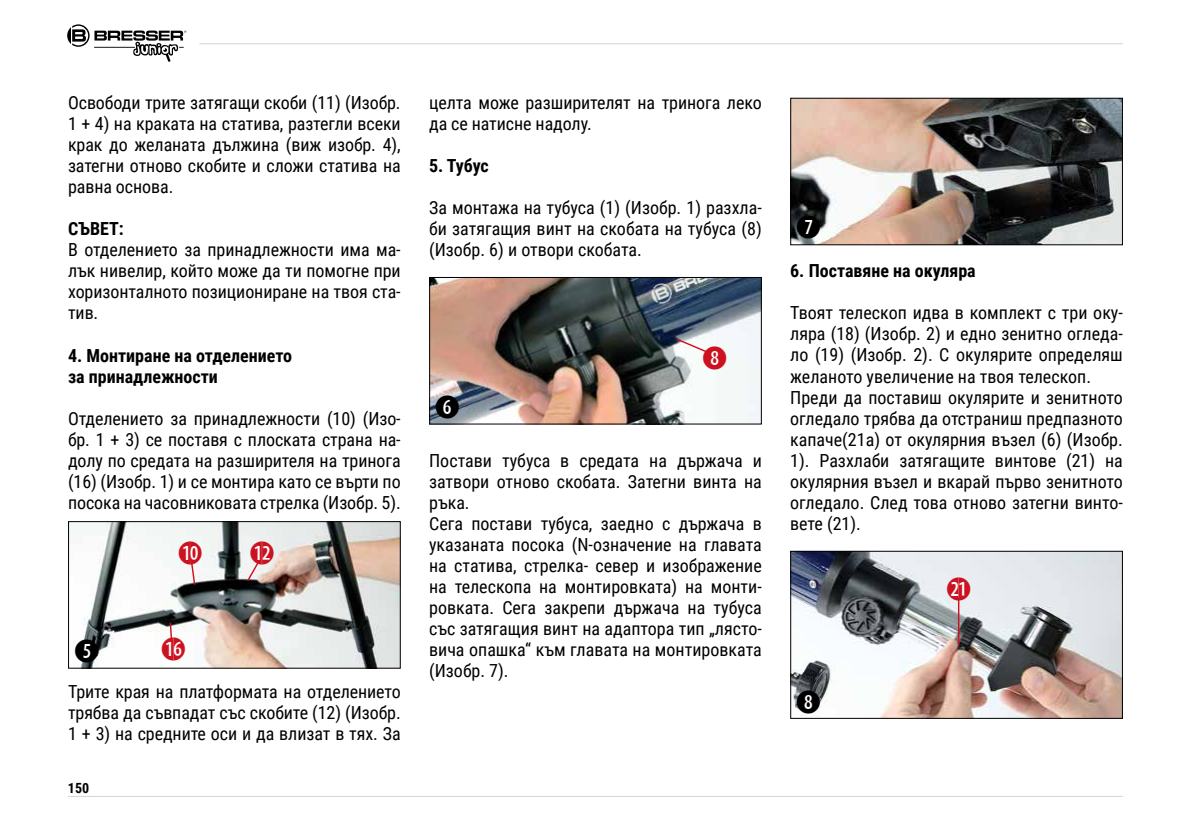
<style>
.page{position:relative;width:1191px;height:840px;background:#fff}
.page>*{position:absolute;margin:0;border:0;box-sizing:border-box;transform-origin:0 0}
.t1{font:32px "Combi Numerals Solid";color:#cc1220}
.t2{font:32px "Combi Numerals Solid";color:#000}
.t3{font:18px/21px "Roboto Condensed";color:#000;text-align:justify}
.t4{font:700 18px/21px "Roboto Condensed";color:#000}
.t5{font:700 14px "Roboto Condensed";color:#000}
</style>
<div class="page">
<hr style="left:68px;top:795px;width:1055px;height:1px;background:#d4d4d4">
<hr style="left:199px;top:43px;width:924px;height:1px;background:#d4d4d4">
<svg style="left:67px;top:24px;width:119px;height:38px"></svg>
<img style="left:70px;top:523px;width:329px;height:143px">
<div style="left:68px;top:521px;width:333px;height:147px;border:1px solid #000"></div>
<div style="left:79px;top:642px;width:16px;height:19px;background:#fff;border-radius:50%"></div>
<div style="left:182px;top:543px;width:18px;height:21px;background:#fff;border-radius:50%"></div>
<svg style="left:190px;top:562px;width:6px;height:24px"></svg>
<div style="left:253px;top:542px;width:20px;height:20px;background:#fff;border-radius:50%"></div>
<svg style="left:246px;top:558px;width:15px;height:24px"></svg>
<svg style="left:163px;top:620px;width:20px;height:36px"></svg>
<img style="left:431px;top:279px;width:329px;height:143px">
<div style="left:429px;top:277px;width:333px;height:147px;border:1px solid #000"></div>
<div style="left:439px;top:398px;width:16px;height:19px;background:#fff;border-radius:50%"></div>
<div style="left:708px;top:346px;width:13px;height:19px;background:#fff;border-radius:50%"></div>
<svg style="left:675px;top:337px;width:32px;height:16px"></svg>
<img style="left:792px;top:100px;width:329px;height:143px">
<div style="left:790px;top:98px;width:333px;height:147px;border:1px solid #000"></div>
<div style="left:799px;top:217px;width:18px;height:20px;background:#fff;border-radius:50%"></div>
<img style="left:792px;top:552px;width:329px;height:164px">
<div style="left:790px;top:550px;width:333px;height:168px;border:1px solid #000"></div>
<div style="left:800px;top:691px;width:16px;height:19px;background:#fff;border-radius:50%"></div>
<svg style="left:948px;top:577px;width:20px;height:20px"></svg>
<hr style="left:958px;top:597px;width:1px;height:48px;background:#cc1220">
<p class="t3" style="left:68px;top:92px;width:334px">Освободи трите затягащи скоби (11) (Изобр.<br>1 + 4) на краката на статива, разтегли всеки крак до желаната дължина (виж изобр. 4), затегни отново скобите и сложи статива на равна основа.</p>
<p class="t4" style="left:68px;top:218px;width:57px">СЪВЕТ:</p>
<p class="t3" style="left:68px;top:239px;width:334px">В отделението за принадлежности има ма&shy;лък нивелир, който може да ти помогне при хоризонталното позициониране на твоя ста&shy;тив.</p>
<p class="t4" style="left:68px;top:344px;width:226px">4. Монтиране на отделението за принадлежности</p>
<p class="t3" style="left:68px;top:407px;width:334px">Отделението за принадлежности (10) (Изо&shy;бр. 1 + 3) се поставя с плоската страна на&shy;долу по средата на разширителя на тринога (16) (Изобр. 1) и се монтира като се върти по посока на часовниковата стрелка (Изобр. 5).</p>
<h1 class="t1" style="left:178px;top:533px;width:99px">1) 1@</h1>
<h1 class="t1" style="left:161px;top:629px;width:27px">1^</h1>
<p class="t3" style="left:68px;top:680px;width:334px">Трите края на платформата на отделението трябва да съвпадат със скобите (12) (Изобр.<br>1 + 3) на средните оси и да влизат в тях. За</p>
<h1 class="t2" style="left:74px;top:632px;width:27px">F</h1>
<p class="t5" style="left:68px;top:778px;width:23px">150</p>
<p class="t3" style="left:429px;top:92px;width:334px">целта може разширителят на тринога леко да се натисне надолу.</p>
<p class="t4" style="left:429px;top:155px;width:61px">5. Тубус</p>
<p class="t3" style="left:429px;top:197px;width:334px">За монтажа на тубуса (1) (Изобр. 1) разхла&shy;би затягащия винт на скобата на тубуса (8) (Изобр. 6) и отвори скобата.</p>
<h1 class="t2" style="left:435px;top:388px;width:27px">G</h1>
<h1 class="t1" style="left:702px;top:339px;width:27px">I</h1>
<p class="t3" style="left:429px;top:449px;width:334px;text-align:left">Постави тубуса в средата на държача и затвори отново скобата. Затегни винта на ръка.<br>Сега постави тубуса, заедно с държача в указаната посока (N-означение на главата на статива, стрелка- север и изображение на телескопа на монтировката) на монти&shy;ровката. Сега закрепи държача на тубуса със затягащия винт на адаптора тип „лясто&shy;вича опашка“ към главата на монтировката (Изобр. 7).</p>
<h1 class="t2" style="left:795px;top:208px;width:27px">h</h1>
<p class="t4" style="left:790px;top:260px;width:187px">6. Поставяне на окуляра</p>
<p class="t3" style="left:790px;top:301px;width:334px;text-align:left">Твоят телескоп идва в комплект с три оку&shy;ляра (18) (Изобр. 2) и едно зенитно огледа&shy;ло (19) (Изобр. 2). С окулярите определяш желаното увеличение на твоя телескоп.<br>Преди да поставиш окулярите и зенитното огледало трябва да отстраниш предпазното капаче(21a) от окулярния възел (6) (Изобр.<br>1). Разхлаби затягащите винтове (21) на окулярния възел и вкарай първо зенитното огледало. След това отново затегни винто&shy;вете (21).</p>
<h1 class="t2" style="left:795px;top:683px;width:27px">i</h1>
<h1 class="t1" style="left:946px;top:569px;width:27px">2!</h1>
</div>
